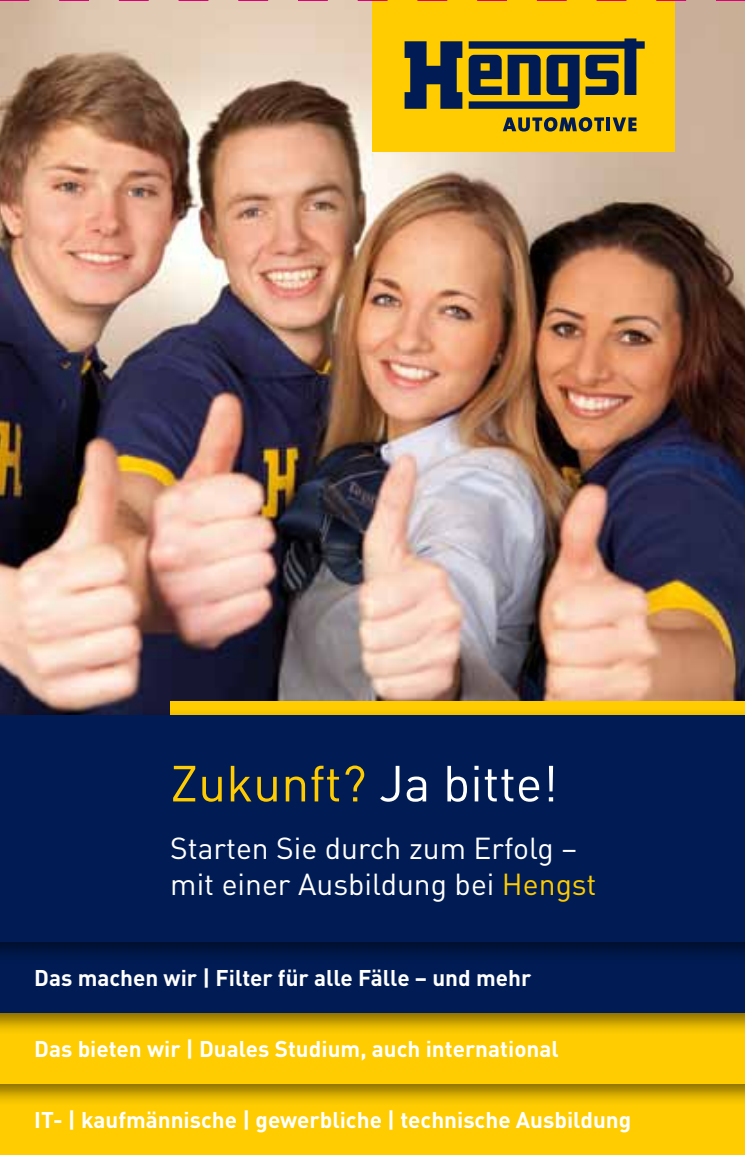
<style>
.page{position:relative;width:745px;height:1155px;background:#fff}
.page>*{position:absolute;margin:0;border:0;box-sizing:border-box;transform-origin:0 0}
.t1{font:50px "DIN Pro";color:#fecc00}
.t2{font:30px/36px "DIN Pro";color:#fff}
.t3{font:700 22.5px "DIN Pro";color:#fff}
.s1{color:#fff}
.s2{color:#fecc00}
</style>
<div class="page">
<img style="left:0;top:1px;width:744px;height:706px">
<div style="left:372px;top:0;width:303px;height:152px;background:#fecc00"></div>
<svg style="left:404px;top:41px;width:58px;height:68px"></svg>
<svg style="left:468px;top:38px;width:176px;height:71px"></svg>
<svg style="left:502px;top:117px;width:101px;height:15px"></svg>
<hr style="left:606px;top:117px;width:4px;height:14px;background:#011c54">
<svg style="left:612px;top:117px;width:24px;height:14px"></svg>
<div style="left:170px;top:701px;width:574px;height:15px;background:#fecc00"></div>
<div style="left:0;top:1084px;width:744px;height:71px;background:#fecc00"></div>
<div style="left:0;top:1004px;width:744px;height:101px;background:#000;opacity:.5"></div>
<div style="left:0;top:1013px;width:744px;height:71px;background:#fecc00"></div>
<div style="left:0;top:934px;width:744px;height:100px;background:#000;opacity:.5"></div>
<div style="left:0;top:942px;width:744px;height:71px;background:#011c54"></div>
<div style="left:0;top:707px;width:744px;height:257px;background:#000;opacity:.5"></div>
<div style="left:0;top:716px;width:744px;height:226px;background:#011c54"></div>
<svg style="left:0;top:0;width:744px;height:1px"></svg>
<h1 class="t1" style="left:170px;top:744px;width:389px">Zukunft? <span class="s1">Ja bitte!</span></h1>
<h2 class="t2" style="left:170px;top:827px;width:427px">Starten Sie durch zum Erfolg – mit einer Ausbildung bei <span class="s2">Hengst</span></h2>
<p class="t3" style="left:34px;top:959px;width:498px">Das machen wir | Filter für alle Fälle – und mehr</p>
<p class="t3" style="left:34px;top:1030px;width:525px">Das bieten wir | Duales Studium, auch international</p>
<p class="t3" style="left:34px;top:1101px;width:598px">IT- | kaufmännische | gewerbliche | technische Ausbildung</p>
</div>
